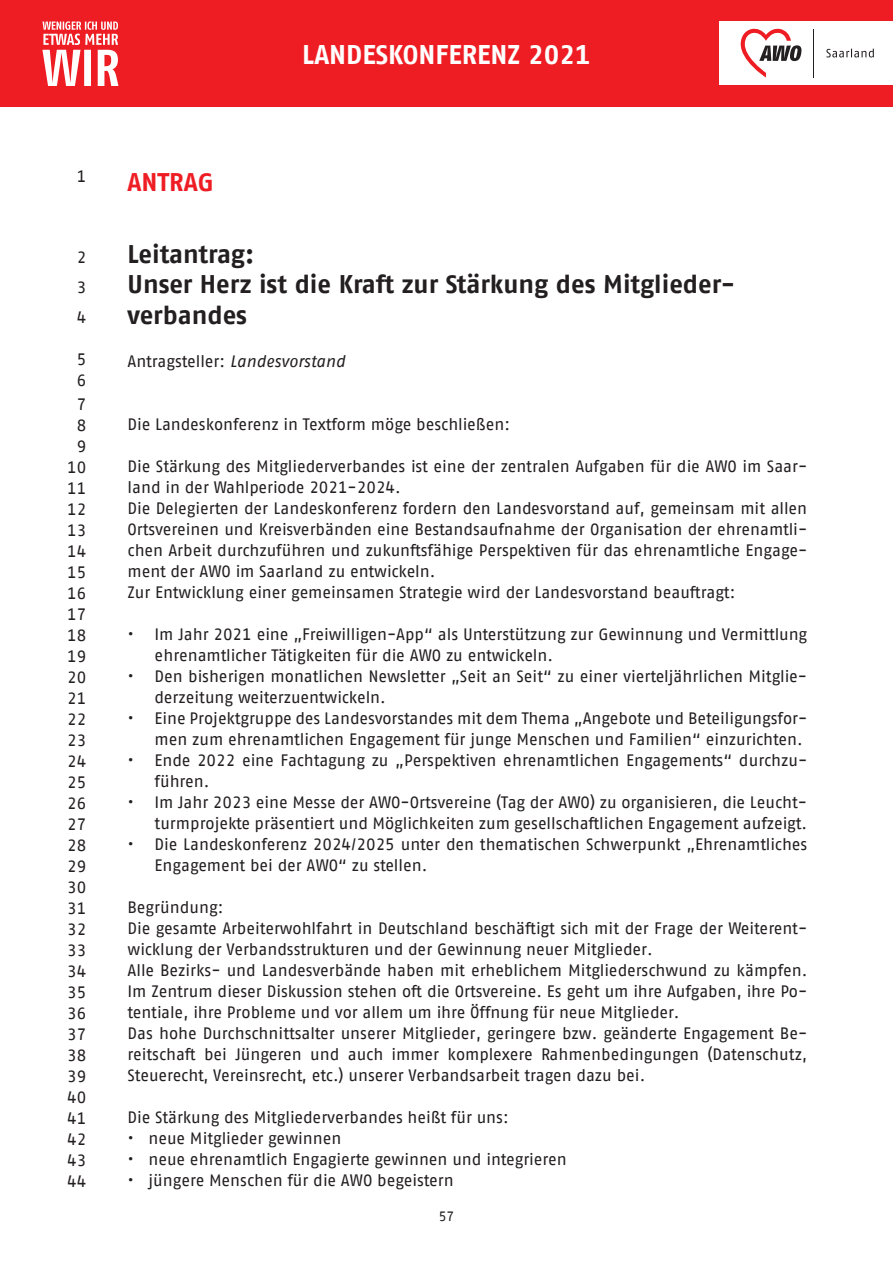
<style>
.page{position:relative;width:893px;height:1263px;background:#fff}
.page>*{position:absolute;margin:0;border:0;box-sizing:border-box;transform-origin:0 0}
.t1{font:700 27px "AWO Fago Office";color:#fff}
.t2{font:700 25.5px/30.6px "AWO Fago Office";letter-spacing:-.005em;color:#231f20}
.t3{font:700 25.5px "AWO Fago Office";color:#ee1d23}
.t4{font:16.5px/21px "AWO Fago Office";color:#231f20}
.t5{font:13.5px "AWO Fago Office";color:#231f20}
.s1{font-style:italic}
</style>
<div class="page">
<div style="left:0;top:0;width:893px;height:106px;background:#ee1d23"></div>
<svg style="left:42px;top:21px;width:76px;height:65px"></svg>
<div style="left:719px;top:21px;width:174px;height:64px;background:#fff"></div>
<svg style="left:741px;top:28px;width:60px;height:50px"></svg>
<hr style="left:813px;top:29px;width:1px;height:49px;background:#231f20">
<svg style="left:826px;top:49px;width:48px;height:8px"></svg>
<h1 class="t1" style="left:302px;top:39px;width:290px">LANDESKONFERENZ 2021</h1>
<p class="t4" style="left:77px;top:165px;width:11px">1</p>
<p class="t4" style="left:77px;top:242px;width:11px;line-height:30px;text-align:justify">2<br>3<br>4</p>
<p class="t4" style="left:77px;top:348px;width:11px">5<br>6</p>
<p class="t4" style="left:67px;top:393px;width:21px;text-align:center">7<br>8<br>9<br>10<br>11<br>12<br>13<br>14<br>15<br>16<br>17<br>18<br>19<br>20<br>21<br>22<br>23<br>24<br>25<br>26<br>27<br>28<br>29<br>30<br>31<br>32<br>33<br>34<br>35<br>36<br>37<br>38<br>39<br>40<br>41<br>42<br>43<br>44</p>
<h2 class="t3" style="left:128px;top:167px;width:88px">ANTRAG</h2>
<h2 class="t2" style="left:128px;top:238px;width:609px">Leitantrag:<br>Unser Herz ist die Kraft zur Stärkung des Mitglieder&shy;verbandes</h2>
<p class="t4" style="left:128px;top:350px;width:219px">Antragsteller: <span class="s1">Landesvorstand</span></p>
<p class="t4" style="left:128px;top:413px;width:384px">Die Landeskonferenz in Textform möge beschließen:</p>
<p class="t4" style="left:128px;top:455px;width:681px">Die Stärkung des Mitgliederverbandes ist eine der zentralen Aufgaben für die AWO im Saar&shy;land in der Wahlperiode 2021-2024.<br>Die Delegierten der Landeskonferenz fordern den Landesvorstand auf, gemeinsam mit allen Ortsvereinen und Kreisverbänden eine Bestandsaufnahme der Organisation der ehrenamtli&shy;chen Arbeit durchzuführen und zukunftsfähige Perspektiven für das ehrenamtliche Engage&shy;ment der AWO im Saarland zu entwickeln.<br>Zur Entwicklung einer gemeinsamen Strategie wird der Landesvorstand beauftragt:</p>
<p class="t4" style="left:155px;top:623px;width:654px;text-indent:-27px">• Im Jahr 2021 eine „Freiwilligen-App“ als Unterstützung zur Gewinnung und Vermittlung ehrenamtlicher Tätigkeiten für die AWO zu entwickeln.</p>
<p class="t4" style="left:155px;top:665px;width:654px;text-indent:-27px">• Den bisherigen monatlichen Newsletter „Seit an Seit“ zu einer vierteljährlichen Mitglie&shy;derzeitung weiterzuentwickeln.</p>
<p class="t4" style="left:128px;top:707px;width:681px;text-align:right">• Eine Projektgruppe des Landesvorstandes mit dem Thema „Angebote und Beteiligungsfor&shy;men zum ehrenamtlichen Engagement für junge Menschen und Familien“ einzurichten.</p>
<p class="t4" style="left:155px;top:749px;width:654px;text-indent:-27px">• Ende 2022 eine Fachtagung zu „Perspektiven ehrenamtlichen Engagements“ durchzu&shy;führen.</p>
<p class="t4" style="left:128px;top:791px;width:681px;text-align:right">• Im Jahr 2023 eine Messe der AWO-Ortsvereine (Tag der AWO) zu organisieren, die Leucht&shy;turmprojekte präsentiert und Möglichkeiten zum gesellschaftlichen Engagement aufzeigt.</p>
<p class="t4" style="left:155px;top:833px;width:654px;text-indent:-27px">• Die Landeskonferenz 2024/2025 unter den thematischen Schwerpunkt „Ehrenamtliches<br>Engagement bei der AWO“ zu stellen.</p>
<p class="t4" style="left:128px;top:896px;width:681px">Begründung:<br>Die gesamte Arbeiterwohlfahrt in Deutschland beschäftigt sich mit der Frage der Weiterent&shy;wicklung der Verbandsstrukturen und der Gewinnung neuer Mitglieder.<br>Alle Bezirks- und Landesverbände haben mit erheblichem Mitgliederschwund zu kämpfen.<br>Im Zentrum dieser Diskussion stehen oft die Ortsvereine. Es geht um ihre Aufgaben, ihre Po&shy;tentiale, ihre Probleme und vor allem um ihre Öffnung für neue Mitglieder.<br>Das hohe Durchschnittsalter unserer Mitglieder, geringere bzw. geänderte Engagement Be&shy;reitschaft bei Jüngeren und auch immer komplexere Rahmenbedingungen (Datenschutz, Steuerecht, Vereinsrecht, etc.) unserer Verbandsarbeit tragen dazu bei.</p>
<p class="t4" style="left:128px;top:1106px;width:383px">Die Stärkung des Mitgliederverbandes heißt für uns:</p>
<p class="t4" style="left:128px;top:1127px;width:215px">• neue Mitglieder gewinnen</p>
<p class="t4" style="left:128px;top:1148px;width:441px">• neue ehrenamtlich Engagierte gewinnen und integrieren</p>
<p class="t4" style="left:128px;top:1169px;width:328px">• jüngere Menschen für die AWO begeistern</p>
<p class="t5" style="left:439px;top:1209px;width:17px">57</p>
</div>
